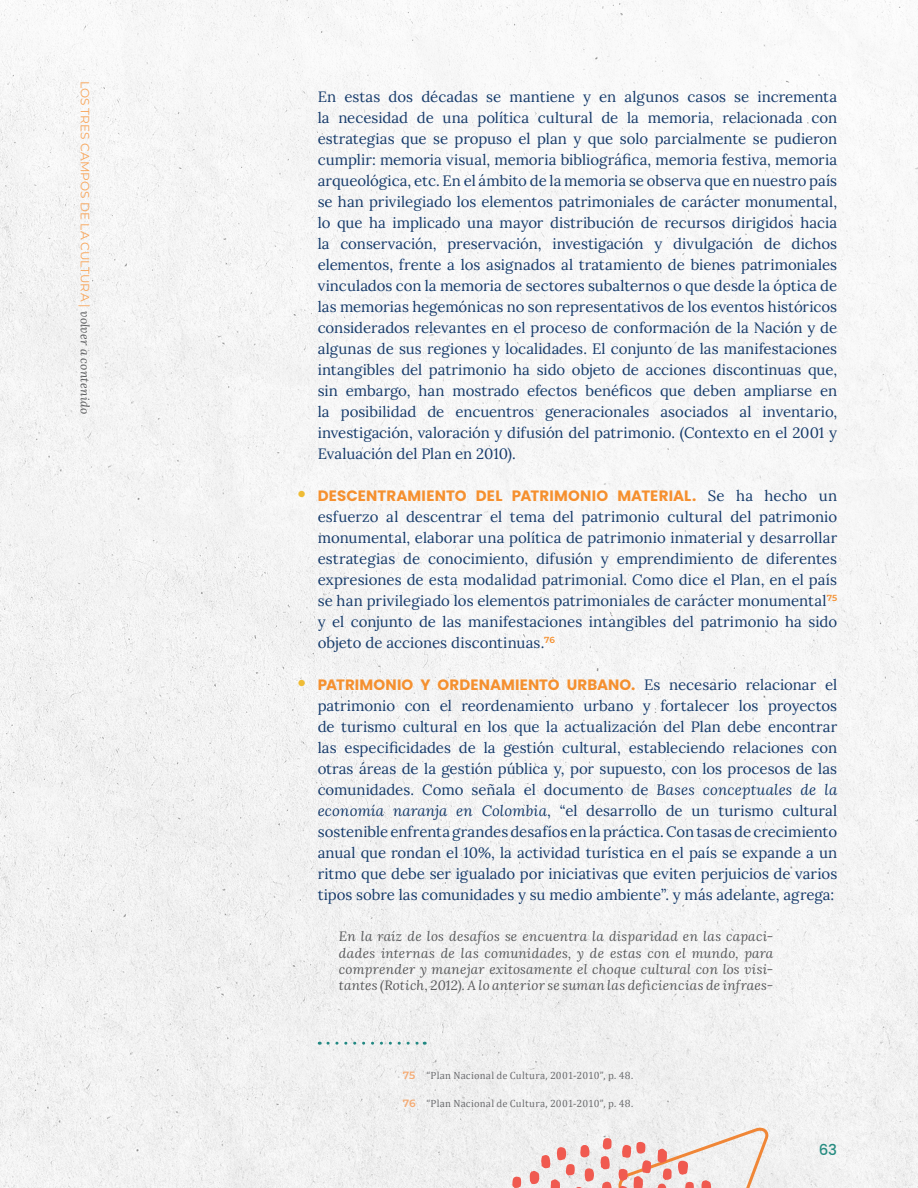
<style>
.page{position:relative;width:918px;height:1188px;background:#fff}
.page>*{position:absolute;margin:0;border:0;box-sizing:border-box;transform-origin:0 0}
.bullet_parrafo_conti{font:15px/21px "Lora";letter-spacing:-.005em;color:#163b6b;text-align:justify}
.t1{font:500 15px "Poppins";color:#278c81}
.cita{font:italic 13.5px/16.2px "Lora";letter-spacing:.025em;color:#57585a;text-align:justify}
.t2{font:12px "Montserrat";letter-spacing:.01em;color:#f8a457}
.piepag{font:10.5px "Cambria";letter-spacing:.015em;color:#6c6d70}
.s1{font-family:"Lora";font-style:italic;color:#57585a}
.s2{font-family:"Poppins";font-weight:700;font-size:21px;color:#efbc35}
.s3{font-family:"Poppins";font-weight:700;color:#f5902f}
.s4{font-style:italic}
.s5{font-family:"Montserrat";font-weight:600;color:#f5aa72}
</style>
<div class="page">
<img style="left:0;top:0;width:918px;height:1188px">
<svg style="left:602px;top:1182px;width:10px;height:6px"></svg>
<svg style="left:600px;top:1156px;width:10px;height:13px"></svg>
<svg style="left:603px;top:1138px;width:9px;height:12px"></svg>
<svg style="left:512px;top:1177px;width:9px;height:11px"></svg>
<svg style="left:529px;top:1144px;width:65px;height:44px"></svg>
<svg style="left:618px;top:1127px;width:155px;height:61px"></svg>
<svg style="left:328px;top:1042px;width:97px;height:3px"></svg>
<p class="t2" style="left:93px;top:81px;width:335px;rotate:90deg">LOS TRES CAMPOS DE LA CULTURA | <span class="s1">volver a contenido</span></p>
<p class="bullet_parrafo_conti" style="left:318px;top:85px;width:521px">En estas dos décadas se mantiene y en algunos casos se incrementa la necesidad de una política cultural de la memoria, relacionada con estrategias que se propuso el plan y que solo parcialmente se pudieron cumplir: memoria visual, memoria bibliográfica, memoria festiva, memoria arqueológica, etc. En el ámbito de la memoria se observa que en nuestro país se han privilegiado los elementos patrimoniales de carácter monumental, lo que ha implicado una mayor distribución de recursos dirigidos hacia la conservación, preservación, investigación y divulgación de dichos elementos, frente a los asignados al tratamiento de bienes patrimoniales vinculados con la memoria de sectores subalternos o que desde la óptica de las memorias hegemónicas no son representativos de los eventos históricos considerados relevantes en el proceso de conformación de la Nación y de algunas de sus regiones y localidades. El conjunto de las manifestaciones intangibles del patrimonio ha sido objeto de acciones discontinuas que, sin embargo, han mostrado efectos benéficos que deben ampliarse en la posibilidad de encuentros generacionales asociados al inventario, investigación, valoración y difusión del patrimonio. (Contexto en el 2001 y Evaluación del Plan en 2010).</p>
<p class="bullet_parrafo_conti" style="left:318px;top:484px;width:521px;text-indent:-21px"><span class="s2">•</span> <span class="s3">DESCENTRAMIENTO DEL PATRIMONIO MATERIAL.</span> Se ha hecho un esfuerzo al descentrar el tema del patrimonio cultural del patrimonio monumental, elaborar una política de patrimonio inmaterial y desarrollar estrategias de conocimiento, difusión y emprendimiento de diferentes expresiones de esta modalidad patrimonial. Como dice el Plan, en el país se han privilegiado los elementos patrimoniales de carácter monumental<sup>75 </sup>y el conjunto de las manifestaciones intangibles del patrimonio ha sido objeto de acciones discontinuas.<sup>76</sup></p>
<p class="bullet_parrafo_conti" style="left:318px;top:673px;width:521px;text-indent:-21px"><span class="s2">•</span> <span class="s3">PATRIMONIO Y ORDENAMIENTO URBANO.</span> Es necesario relacionar el patrimonio con el reordenamiento urbano y fortalecer los proyectos de turismo cultural en los que la actualización del Plan debe encontrar las especificidades de la gestión cultural, estableciendo relaciones con otras áreas de la gestión pública y, por supuesto, con los procesos de las comunidades. Como señala el documento de <span class="s4">Bases conceptuales de la economía naranja en Colombia</span>, “el desarrollo de un turismo cultural sostenible enfrenta grandes desafíos en la práctica. Con tasas de crecimiento anual que rondan el 10%, la actividad turística en el país se expande a un ritmo que debe ser igualado por iniciativas que eviten perjuicios de varios tipos sobre las comunidades y su medio ambiente”. y más adelante, agrega:</p>
<p class="cita" style="left:339px;top:928px;width:436px">En la raíz de los desafíos se encuentra la disparidad en las capaci&shy;dades internas de las comunidades, y de estas con el mundo, para comprender y manejar exitosamente el choque cultural con los visi&shy;tantes (Rotich, 2012). A lo anterior se suman las deficiencias de infraes-</p>
<p class="piepag" style="left:403px;top:1069px;width:232px"><span class="s5">75</span> “Plan Nacional de Cultura, 2001-2010”, p. 48.</p>
<p class="piepag" style="left:403px;top:1097px;width:232px"><span class="s5">76</span> “Plan Nacional de Cultura, 2001-2010”, p. 48.</p>
<p class="t1" style="left:819px;top:1142px;width:20px">63</p>
</div>
